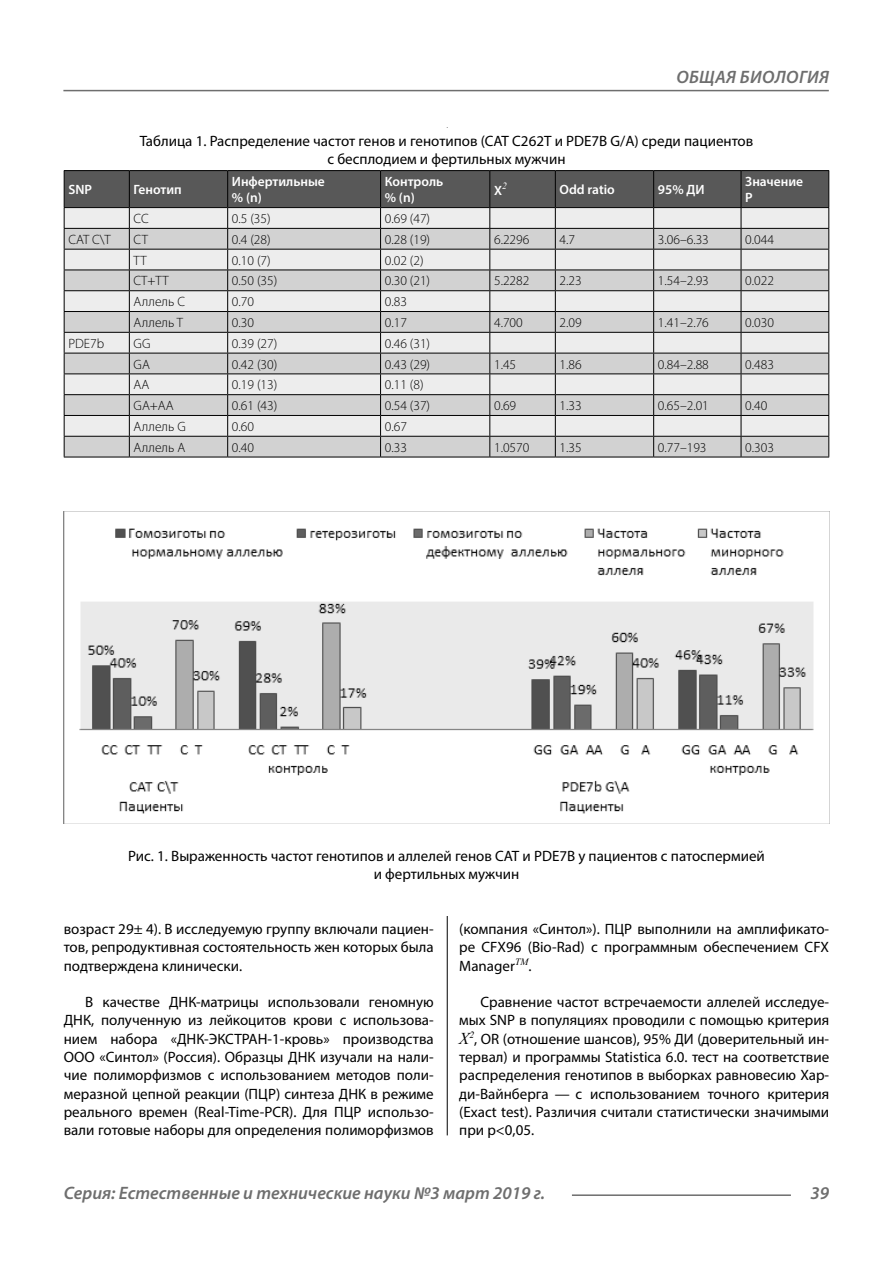
<style>
.page{position:relative;width:893px;height:1263px;background:#fff}
.page>*{position:absolute;margin:0;border:0;box-sizing:border-box;transform-origin:0 0}
.t1{font:italic 600 18px "Myriad Pro";color:#6e6e6e}
.t2{font:italic 600 18px "Myriad Pro";letter-spacing:.02em;color:#6e6e6e}
.Normal{font:15px/18.3px "Myriad Pro";color:#000;text-align:justify}
.podpis{font:15px/18.3px "Myriad Pro";color:#000;text-align:center}
.Tab_content{font:300 13.5px "Myriad Pro";color:#000}
.Tab_header{font:600 13.5px "Myriad Pro";color:#fff}
.s1{font-family:"Times New Roman";font-style:italic;font-size:16.5px}
</style>
<div class="page">
<hr style="left:447px;top:128px;width:1px;height:1007px;background:#000">
<div style="left:64px;top:128px;width:765px;height:787px;background:#fff"></div>
<svg style="left:64px;top:171px;width:765px;height:286px;background:#c3c3c3"></svg>
<hr style="left:64px;top:457px;width:65px;height:1px;background:#000">
<hr style="left:129px;top:457px;width:99px;height:1px;background:#000">
<hr style="left:228px;top:457px;width:153px;height:1px;background:#000">
<hr style="left:381px;top:457px;width:109px;height:1px;background:#000">
<hr style="left:490px;top:457px;width:65px;height:1px;background:#000">
<hr style="left:555px;top:457px;width:99px;height:1px;background:#000">
<hr style="left:654px;top:457px;width:87px;height:1px;background:#000">
<hr style="left:741px;top:457px;width:88px;height:1px;background:#000">
<hr style="left:64px;top:170px;width:65px;height:1px;background:#000">
<hr style="left:64px;top:171px;width:1px;height:36px;background:#000">
<hr style="left:129px;top:170px;width:99px;height:1px;background:#000">
<hr style="left:228px;top:170px;width:153px;height:1px;background:#000">
<hr style="left:381px;top:170px;width:109px;height:1px;background:#000">
<hr style="left:490px;top:170px;width:65px;height:1px;background:#000">
<hr style="left:555px;top:170px;width:99px;height:1px;background:#000">
<hr style="left:654px;top:170px;width:87px;height:1px;background:#000">
<hr style="left:741px;top:170px;width:88px;height:1px;background:#000">
<hr style="left:828px;top:171px;width:1px;height:36px;background:#000">
<hr style="left:64px;top:207px;width:65px;height:1px;background:#000">
<hr style="left:129px;top:207px;width:99px;height:1px;background:#000">
<hr style="left:228px;top:207px;width:153px;height:1px;background:#000">
<hr style="left:381px;top:207px;width:109px;height:1px;background:#000">
<hr style="left:490px;top:207px;width:65px;height:1px;background:#000">
<hr style="left:555px;top:207px;width:99px;height:1px;background:#000">
<hr style="left:654px;top:207px;width:87px;height:1px;background:#000">
<hr style="left:741px;top:207px;width:88px;height:1px;background:#000">
<img style="left:64px;top:511px;width:765px;height:313px">
<hr style="left:572px;top:1194px;width:219px;height:2px;background:#6e6e6e">
<hr style="left:63px;top:90px;width:766px;height:1px;background:#6e6e6e">
<p class="t2" style="left:676px;top:66px;width:154px">ОБЩАЯ БИОЛОГИЯ</p>
<p class="podpis" style="left:140px;top:131px;width:615px">Таблица 1. Распределение частот генов и генотипов (CAT С262Т и PDE7B G/A) среди пациентов с бесплодием и фертильных мужчин</p>
<p class="Tab_header" style="left:68px;top:181px;width:25px">SNP</p>
<p class="Tab_header" style="left:134px;top:181px;width:50px">Генотип</p>
<p class="Tab_header" style="left:232px;top:173px;width:95px">Инфертильные</p>
<p class="Tab_header" style="left:232px;top:189px;width:31px">% (n)</p>
<p class="Tab_header" style="left:385px;top:173px;width:60px">Контроль</p>
<p class="Tab_header" style="left:385px;top:189px;width:31px">% (n)</p>
<p class="Tab_header" style="left:494px;top:182px;width:14px">X<sup>2</sup></p>
<p class="Tab_header" style="left:560px;top:181px;width:57px">Odd ratio</p>
<p class="Tab_header" style="left:658px;top:181px;width:48px">95% ДИ</p>
<p class="Tab_header" style="left:745px;top:173px;width:59px">Значение</p>
<p class="Tab_header" style="left:745px;top:189px;width:9px">P</p>
<p class="Tab_content" style="left:134px;top:210px;width:17px">CC</p>
<p class="Tab_content" style="left:232px;top:210px;width:40px">0.5 (35)</p>
<p class="Tab_content" style="left:385px;top:210px;width:47px">0.69 (47)</p>
<p class="Tab_content" style="left:68px;top:231px;width:44px">CAT С\Т</p>
<p class="Tab_content" style="left:134px;top:231px;width:16px">CT</p>
<p class="Tab_content" style="left:232px;top:231px;width:40px">0.4 (28)</p>
<p class="Tab_content" style="left:385px;top:231px;width:47px">0.28 (19)</p>
<p class="Tab_content" style="left:494px;top:231px;width:37px">6.2296</p>
<p class="Tab_content" style="left:560px;top:231px;width:17px">4.7</p>
<p class="Tab_content" style="left:658px;top:231px;width:52px">3.06–6.33</p>
<p class="Tab_content" style="left:745px;top:231px;width:30px">0.044</p>
<p class="Tab_content" style="left:134px;top:252px;width:15px">TT</p>
<p class="Tab_content" style="left:232px;top:252px;width:40px">0.10 (7)</p>
<p class="Tab_content" style="left:385px;top:252px;width:40px">0.02 (2)</p>
<p class="Tab_content" style="left:134px;top:273px;width:37px">СT+ТТ</p>
<p class="Tab_content" style="left:232px;top:273px;width:47px">0.50 (35)</p>
<p class="Tab_content" style="left:385px;top:273px;width:47px">0.30 (21)</p>
<p class="Tab_content" style="left:494px;top:273px;width:37px">5.2282</p>
<p class="Tab_content" style="left:560px;top:273px;width:24px">2.23</p>
<p class="Tab_content" style="left:658px;top:273px;width:52px">1.54–2.93</p>
<p class="Tab_content" style="left:745px;top:273px;width:30px">0.022</p>
<p class="Tab_content" style="left:134px;top:294px;width:53px">Аллель C</p>
<p class="Tab_content" style="left:232px;top:294px;width:24px">0.70</p>
<p class="Tab_content" style="left:385px;top:294px;width:24px">0.83</p>
<p class="Tab_content" style="left:134px;top:314px;width:51px">Аллель T</p>
<p class="Tab_content" style="left:232px;top:314px;width:24px">0.30</p>
<p class="Tab_content" style="left:385px;top:314px;width:24px">0.17</p>
<p class="Tab_content" style="left:494px;top:314px;width:30px">4.700</p>
<p class="Tab_content" style="left:560px;top:314px;width:24px">2.09</p>
<p class="Tab_content" style="left:658px;top:314px;width:52px">1.41–2.76</p>
<p class="Tab_content" style="left:745px;top:314px;width:30px">0.030</p>
<p class="Tab_content" style="left:68px;top:335px;width:37px">PDE7b</p>
<p class="Tab_content" style="left:134px;top:335px;width:18px">GG</p>
<p class="Tab_content" style="left:232px;top:335px;width:47px">0.39 (27)</p>
<p class="Tab_content" style="left:385px;top:335px;width:47px">0.46 (31)</p>
<p class="Tab_content" style="left:134px;top:356px;width:18px">GA</p>
<p class="Tab_content" style="left:232px;top:356px;width:47px">0.42 (30)</p>
<p class="Tab_content" style="left:385px;top:356px;width:47px">0.43 (29)</p>
<p class="Tab_content" style="left:494px;top:356px;width:24px">1.45</p>
<p class="Tab_content" style="left:560px;top:356px;width:24px">1.86</p>
<p class="Tab_content" style="left:658px;top:356px;width:52px">0.84–2.88</p>
<p class="Tab_content" style="left:745px;top:356px;width:30px">0.483</p>
<p class="Tab_content" style="left:134px;top:377px;width:17px">AA</p>
<p class="Tab_content" style="left:232px;top:377px;width:47px">0.19 (13)</p>
<p class="Tab_content" style="left:385px;top:377px;width:40px">0.11 (8)</p>
<p class="Tab_content" style="left:134px;top:397px;width:42px">GA+АА</p>
<p class="Tab_content" style="left:232px;top:397px;width:47px">0.61 (43)</p>
<p class="Tab_content" style="left:385px;top:397px;width:47px">0.54 (37)</p>
<p class="Tab_content" style="left:494px;top:397px;width:24px">0.69</p>
<p class="Tab_content" style="left:560px;top:397px;width:24px">1.33</p>
<p class="Tab_content" style="left:658px;top:397px;width:52px">0.65–2.01</p>
<p class="Tab_content" style="left:745px;top:397px;width:24px">0.40</p>
<p class="Tab_content" style="left:134px;top:418px;width:54px">Аллель G</p>
<p class="Tab_content" style="left:232px;top:418px;width:24px">0.60</p>
<p class="Tab_content" style="left:385px;top:418px;width:24px">0.67</p>
<p class="Tab_content" style="left:134px;top:439px;width:53px">Аллель A</p>
<p class="Tab_content" style="left:232px;top:439px;width:24px">0.40</p>
<p class="Tab_content" style="left:385px;top:439px;width:24px">0.33</p>
<p class="Tab_content" style="left:494px;top:439px;width:37px">1.0570</p>
<p class="Tab_content" style="left:560px;top:439px;width:24px">1.35</p>
<p class="Tab_content" style="left:658px;top:439px;width:50px">0.77–193</p>
<p class="Tab_content" style="left:745px;top:439px;width:30px">0.303</p>
<p class="podpis" style="left:128px;top:846px;width:638px">Рис. 1. Выраженность частот генотипов и аллелей генов CAT и PDE7В у пациентов с патоспермией и фертильных мужчин</p>
<p class="Normal" style="left:64px;top:919px;width:371px">возраст 29± 4). В исследуемую группу включали пациен&shy;тов, репродуктивная состоятельность жен которых была подтверждена клинически.</p>
<p class="Normal" style="left:64px;top:993px;width:371px;text-indent:21px">В качестве ДНК-матрицы использовали геномную ДНК, полученную из лейкоцитов крови с использова&shy;нием набора «ДНК-ЭКСТРАН‑1-кровь» производства ООО «Синтол» (Россия). Образцы ДНК изучали на нали&shy;чие полиморфизмов с использованием методов поли&shy;меразной цепной реакции (ПЦР) синтеза ДНК в режиме реального времен (Real-Time-PCR). Для ПЦР использо&shy;вали готовые наборы для определения полиморфизмов</p>
<p class="Normal" style="left:459px;top:919px;width:371px">(компания «Синтол»). ПЦР выполнили на амплификато&shy;ре СFX96 (Bio-Rad) с программным обеспечением CFX Manager<sup>TM</sup>.</p>
<p class="Normal" style="left:459px;top:993px;width:371px;text-indent:21px">Сравнение частот встречаемости аллелей исследуе&shy;мых SNP в популяциях проводили с помощью критерия <span class="s1">X</span><sup>2</sup>, OR (отношение шансов), 95% ДИ (доверительный ин&shy;тервал) и программы Statistica 6.0. тест на соответствие распределения генотипов в выборках равновесию Хар&shy;ди-Вайнберга — с использованием точного критерия (Exact test). Различия считали статистически значимыми при p&lt;0,05.</p>
<p class="t1" style="left:64px;top:1182px;width:483px">Серия: Естественные и технические науки №3 март 2019 г.</p>
<p class="t1" style="left:810px;top:1182px;width:20px">39</p>
</div>
